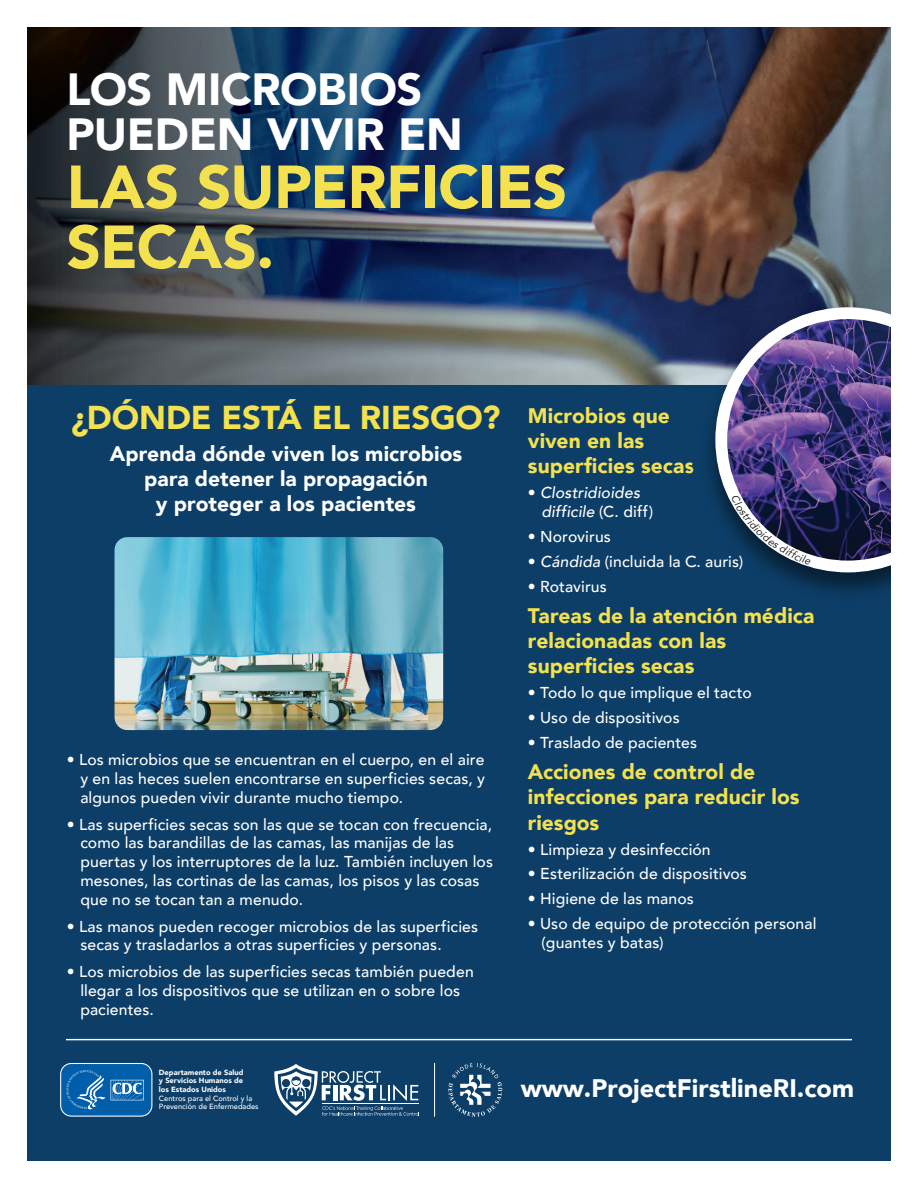
<style>
.page{position:relative;width:918px;height:1188px;background:#fff}
.page>*{position:absolute;margin:0;border:0;box-sizing:border-box;transform-origin:0 0}
.t1{font:900 60px/60px "Avenir";letter-spacing:-.01em;color:#f3e150}
.t2{font:900 45px/45px "Avenir";letter-spacing:-.01em;color:#fff}
.t3{font:900 33px "Avenir";letter-spacing:-.005em;color:#f3e150}
.t4{font:900 25.35px "Avenir";color:#fff}
.t5{font:900 21px/25.2px "Avenir";color:#f3e150}
.t6{font:900 21px/25.2px "Avenir";color:#fff;text-align:center}
.t7{font:500 15.75px/18.9px "Avenir";letter-spacing:.01em;color:#fff}
.t8{font:italic 500 15.75px/18.9px "Avenir";letter-spacing:.01em;color:#fff}
.t9{font:900 7.5px/8.7px "Avenir";color:#fff;text-align:justify}
.t10{font:500 7.5px/8.7px "Avenir";color:#fff}
.s1{font-style:normal}
.s2{font-style:italic}
</style>
<div class="page">
<img style="left:27px;top:27px;width:864px;height:358px">
<div style="left:27px;top:385px;width:864px;height:776px;background:#0d3e67"></div>
<svg style="left:60px;top:1063px;width:93px;height:54px;background:#2875b5"></svg>
<hr style="left:434px;top:1063px;width:1px;height:54px;background:#fff">
<svg style="left:274px;top:1064px;width:145px;height:52px"></svg>
<svg style="left:448px;top:1063px;width:54px;height:54px"></svg>
<hr style="left:66px;top:1039px;width:786px;height:1px;background:#fff">
<img style="left:115px;top:537px;width:328px;height:193px">
<img style="left:693px;top:298px;width:198px;height:295px">
<svg style="left:715px;top:307px;width:176px;height:265px"></svg>
<img style="left:727px;top:319px;width:164px;height:242px">
<svg style="left:731px;top:495px;width:80px;height:70px;background:#485475"></svg>
<h2 class="t2" style="left:67px;top:66px;width:398px">LOS MICROBIOS<br>PUEDEN VIVIR EN</h2>
<h1 class="t1" style="left:67px;top:156px;width:502px">LAS SUPERFICIES<br>SECAS.</h1>
<h3 class="t3" style="left:71px;top:390px;width:431px">¿DÓNDE ESTÁ EL RIESGO?</h3>
<h3 class="t6" style="left:110px;top:440px;width:354px">Aprenda dónde viven los microbios para detener la propagación<br>y proteger a los pacientes</h3>
<p class="t7" style="left:80px;top:750px;width:406px;text-align:justify;text-indent:-13px">• Los microbios que se encuentran en el cuerpo, en el aire y en las heces suelen encontrarse en superficies secas, y algunos pueden vivir durante mucho tiempo.</p>
<p class="t7" style="left:80px;top:814px;width:414px;text-indent:-13px">• Las superficies secas son las que se tocan con frecuencia, como las barandillas de las camas, las manijas de las puertas y los interruptores de la luz. También incluyen los mesones, las cortinas de las camas, los pisos y las cosas que no se tocan tan a menudo.</p>
<p class="t7" style="left:80px;top:916px;width:399px;text-indent:-13px">• Las manos pueden recoger microbios de las superficies secas y trasladarlos a otras superficies y personas.</p>
<p class="t7" style="left:80px;top:961px;width:395px;text-indent:-13px">• Los microbios de las superficies secas también pueden llegar a los dispositivos que se utilizan en o sobre los pacientes.</p>
<p class="t9" style="left:159px;top:1068px;width:86px">Departamento de Salud y Servicios Humanos de los Estados Unidos</p>
<p class="t10" style="left:159px;top:1093px;width:101px">Centros para el Control y la<br>Prevención de Enfermedades</p>
<h3 class="t5" style="left:528px;top:402px;width:168px">Microbios que viven en las superficies secas</h3>
<p class="t8" style="left:541px;top:483px;width:113px;text-indent:-13px"><span class="s1">•</span> Clostridioides difficile <span class="s1">(C. diff)</span></p>
<p class="t7" style="left:528px;top:526px;width:85px">• Norovirus</p>
<p class="t7" style="left:528px;top:551px;width:217px">• <span class="s2">Cándida</span> (incluida la C. auris)</p>
<p class="t7" style="left:528px;top:576px;width:80px">• Rotavirus</p>
<h3 class="t5" style="left:528px;top:602px;width:288px">Tareas de la atención médica relacionadas con las superficies secas</h3>
<p class="t7" style="left:528px;top:682px;width:225px">• Todo lo que implique el tacto</p>
<p class="t7" style="left:528px;top:707px;width:153px">• Uso de dispositivos</p>
<p class="t7" style="left:528px;top:732px;width:171px">• Traslado de pacientes</p>
<h3 class="t5" style="left:528px;top:759px;width:273px">Acciones de control de infecciones para reducir los riesgos</h3>
<p class="t7" style="left:528px;top:839px;width:184px">• Limpieza y desinfección</p>
<p class="t7" style="left:528px;top:864px;width:220px">• Esterilización de dispositivos</p>
<p class="t7" style="left:528px;top:889px;width:167px">• Higiene de las manos</p>
<p class="t7" style="left:541px;top:913px;width:277px;text-indent:-13px">• Uso de equipo de protección personal (guantes y batas)</p>
<h3 class="t4" style="left:521px;top:1066px;width:335px">www.ProjectFirstlineRI.com</h3>
</div>
